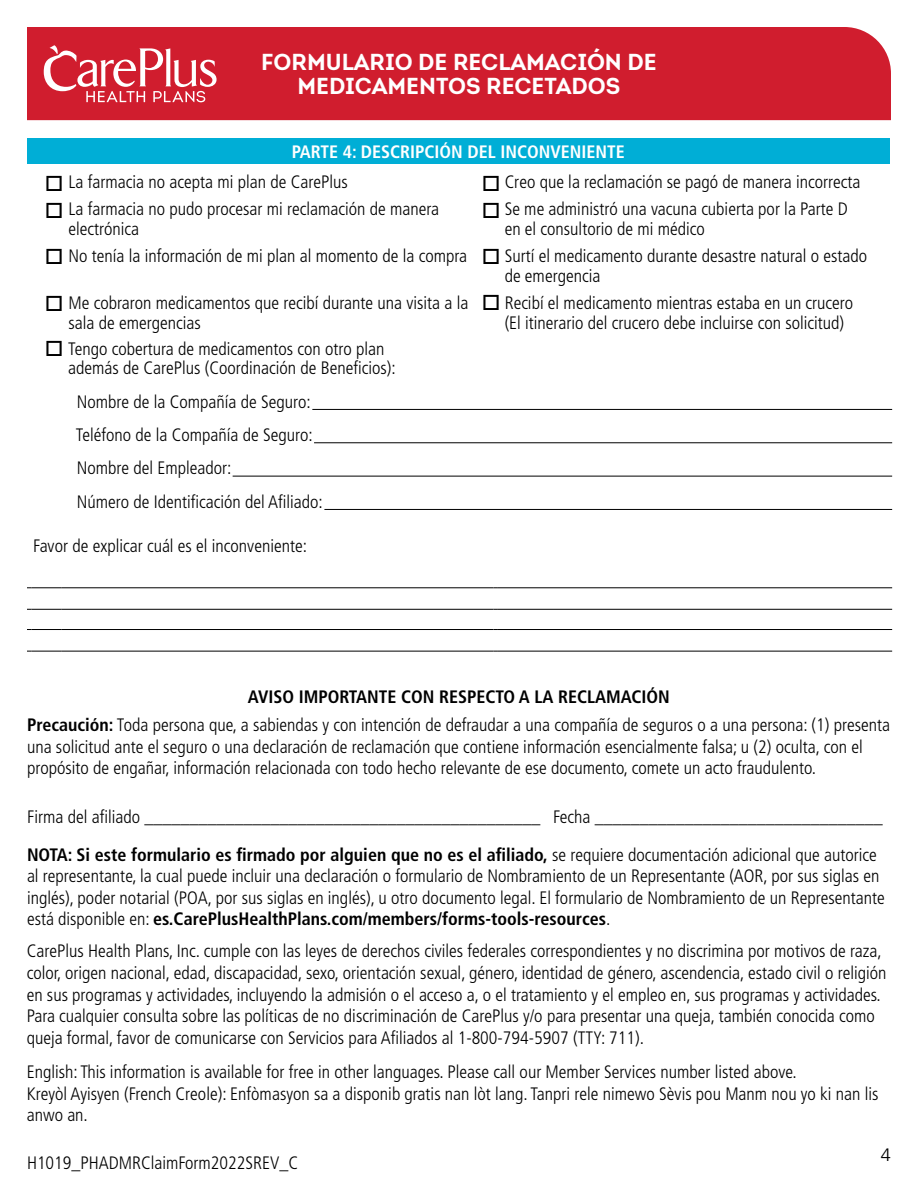
<style>
.page{position:relative;width:918px;height:1188px;background:#fff}
.page>*{position:absolute;margin:0;border:0;box-sizing:border-box;transform-origin:0 0}
.t1{font:700 22.5px/24.8px "Intro";color:#fff;text-align:center}
.t2{font:300 condensed 18px/21.6px "Frutiger";color:#000}
.t3{font:700 condensed 18px "Frutiger";color:#fff}
.t4{font:300 18px "Frutiger";color:#000}
.s1{font-weight:700}
</style>
<div class="page">
<hr style="left:32px;top:587px;width:30px;height:1px;background:#000">
<hr style="left:62px;top:587px;width:431px;height:1px;background:#000">
<hr style="left:498px;top:587px;width:394px;height:1px;background:#000">
<hr style="left:32px;top:609px;width:30px;height:1px;background:#000">
<hr style="left:62px;top:609px;width:431px;height:1px;background:#000">
<hr style="left:498px;top:609px;width:394px;height:1px;background:#000">
<hr style="left:32px;top:629px;width:30px;height:1px;background:#000">
<hr style="left:62px;top:629px;width:431px;height:1px;background:#000">
<hr style="left:498px;top:629px;width:394px;height:1px;background:#000">
<hr style="left:32px;top:651px;width:30px;height:1px;background:#000">
<hr style="left:62px;top:651px;width:431px;height:1px;background:#000">
<hr style="left:498px;top:651px;width:394px;height:1px;background:#000">
<hr style="left:312px;top:409px;width:580px;height:1px;background:#000">
<hr style="left:314px;top:442px;width:578px;height:1px;background:#000">
<hr style="left:233px;top:476px;width:659px;height:1px;background:#000">
<hr style="left:324px;top:509px;width:568px;height:1px;background:#000">
<div style="left:27px;top:27px;width:864px;height:93px;background:#d01d2e"></div>
<svg style="left:44px;top:45px;width:173px;height:57px"></svg>
<div style="left:27px;top:139px;width:863px;height:25px;background:#00aed6"></div>
<p class="t1" style="left:261px;top:49px;width:397px">FORMULARIO DE RECLAMACIÓN DE<br>MEDICAMENTOS RECETADOS</p>
<p class="t3" style="left:292px;top:141px;width:335px">PARTE 4: DESCRIPCIÓN DEL INCONVENIENTE</p>
<p class="t2" style="left:45px;top:171px;width:304px">□ La farmacia no acepta mi plan de CarePlus</p>
<p class="t2" style="left:482px;top:171px;width:380px">□ Creo que la reclamación se pagó de manera incorrecta</p>
<p class="t2" style="left:68px;top:199px;width:372px;line-height:19.8px;text-indent:-24px">□ La farmacia no pudo procesar mi reclamación de manera electrónica</p>
<p class="t2" style="left:505px;top:199px;width:345px;line-height:19.8px;text-indent:-23px">□ Se me administró una vacuna cubierta por la Parte D en el consultorio de mi médico</p>
<p class="t2" style="left:45px;top:245px;width:424px">□ No tenía la información de mi plan al momento de la compra</p>
<p class="t2" style="left:68px;top:293px;width:401px;line-height:19.8px;text-indent:-24px">□ Me cobraron medicamentos que recibí durante una visita a la sala de emergencias</p>
<p class="t2" style="left:68px;top:339px;width:329px;line-height:19.8px;text-indent:-23px">□ Tengo cobertura de medicamentos con otro plan además de CarePlus (Coordinación de Benefcios):</p>
<p class="t2" style="left:505px;top:246px;width:364px;line-height:19.8px;text-indent:-23px">□ Surtí el medicamento durante desastre natural o estado de emergencia</p>
<p class="t2" style="left:505px;top:293px;width:350px;line-height:19.8px;text-indent:-23px">□ Recibí el medicamento mientras estaba en un crucero (El itinerario del crucero debe incluirse con solicitud)</p>
<p class="t2" style="left:77px;top:391px;width:236px">Nombre de la Compañía de Seguro:</p>
<p class="t2" style="left:76px;top:424px;width:239px">Teléfono de la Compañía de Seguro:</p>
<p class="t2" style="left:77px;top:458px;width:156px">Nombre del Empleador:</p>
<p class="t2" style="left:77px;top:491px;width:248px">Número de Identifcación del Afliado:</p>
<p class="t2" style="left:33px;top:536px;width:275px">Favor de explicar cuál es el inconveniente:</p>
<p class="t2" style="left:27px;top:682px;width:864px;line-height:28.3px;text-align:center"><span class="s1">AVISO IMPORTANTE CON RESPECTO A LA RECLAMACIÓN<br>Precaución:</span> Toda persona que, a sabiendas y con intención de defraudar a una compañía de seguros o a una persona: (1) presenta</p>
<p class="t2" style="left:27px;top:736px;width:837px">una solicitud ante el seguro o una declaración de reclamación que contiene información esencialmente falsa; u (2) oculta, con el propósito de engañar, información relacionada con todo hecho relevante de ese documento, comete un acto fraudulento.</p>
<p class="t2" style="left:27px;top:807px;width:857px">Firma del afliado ____________________________________________ Fecha ________________________________</p>
<p class="t2" style="left:27px;top:844px;width:859px"><span class="s1">NOTA: Si este formulario es frmado por alguien que no es el afliado,</span> se requiere documentación adicional que autorice al representante, la cual puede incluir una declaración o formulario de Nombramiento de un Representante (AOR, por sus siglas en inglés), poder notarial (POA, por sus siglas en inglés), u otro documento legal. El formulario de Nombramiento de un Representante está disponible en: <span class="s1">es.CarePlusHealthPlans.com/members/forms-tools-resources</span>.</p>
<p class="t2" style="left:27px;top:941px;width:861px">CarePlus Health Plans, Inc. cumple con las leyes de derechos civiles federales correspondientes y no discrimina por motivos de raza, color, origen nacional, edad, discapacidad, sexo, orientación sexual, género, identidad de género, ascendencia, estado civil o religión en sus programas y actividades, incluyendo la admisión o el acceso a, o el tratamiento y el empleo en, sus programas y actividades.<br>Para cualquier consulta sobre las políticas de no discriminación de CarePlus y/o para presentar una queja, también conocida como queja formal, favor de comunicarse con Servicios para Afliados al 1-800-794-5907 (TTY: 711).</p>
<p class="t2" style="left:27px;top:1061px;width:853px">English: This information is available for free in other languages. Please call our Member Services number listed above.<br>Kreyòl Ayisyen (French Creole): Enfòmasyon sa a disponib gratis nan lòt lang. Tanpri rele nimewo Sèvis pou Manm nou yo ki nan lis anwo an.</p>
<p class="t2" style="left:27px;top:1153px;width:273px">H1019_PHADMRClaimForm2022SREV_C</p>
<p class="t4" style="left:881px;top:1145px;width:12px">4</p>
</div>
